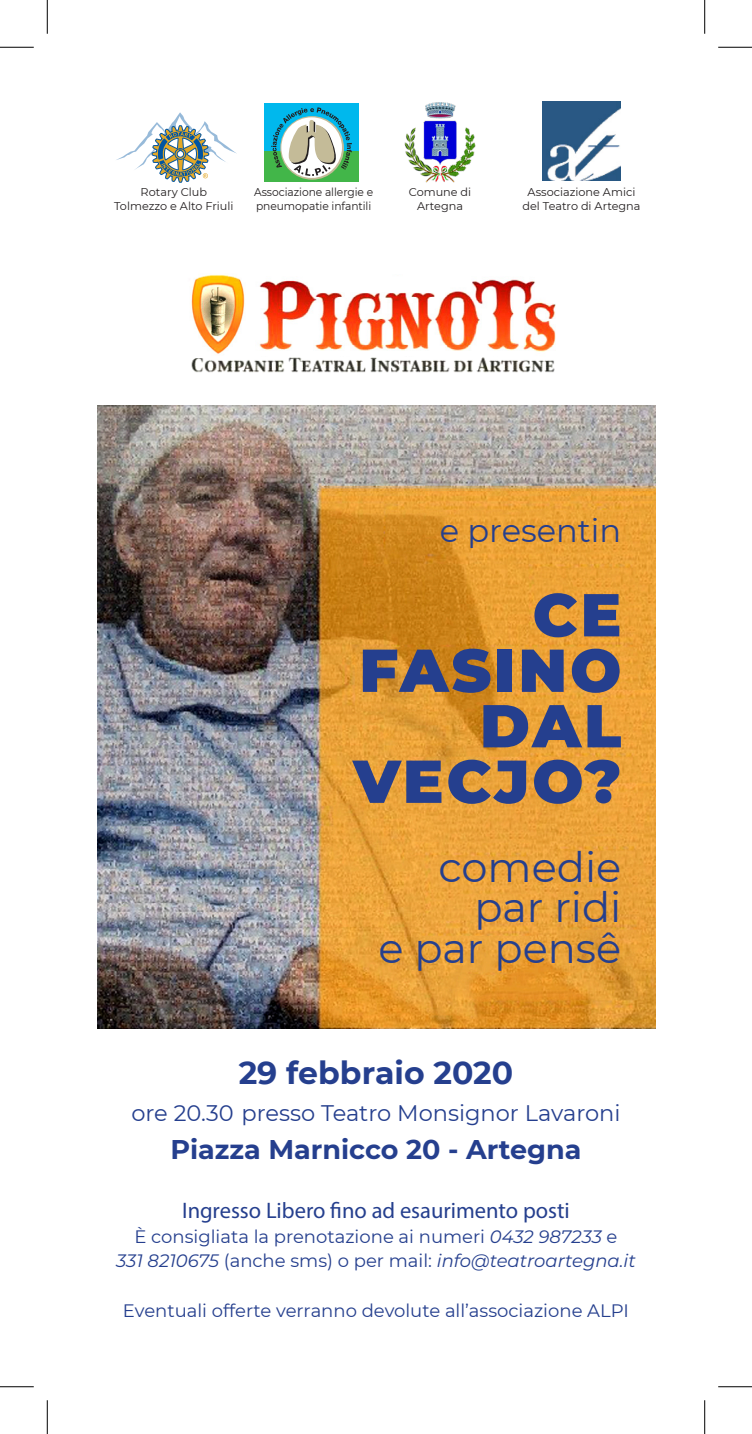
<style>
.page{position:relative;width:752px;height:1434px;background:#fff}
.page>*{position:absolute;margin:0;border:0;box-sizing:border-box;transform-origin:0 0}
.t1{font:900 60.3px "Montserrat";letter-spacing:.05em;color:#253f8e}
.t2{font:41.62px "Montserrat";color:#253f8e}
.t3{font:32.18px "Montserrat";color:#253f8e}
.t4{font:700 31.5px "Montserrat";color:#253f8e}
.t5{font:700 27px "Montserrat";color:#253f8e}
.t6{font:22.5px "Montserrat";color:#253f8e}
.t7{font:22.5px "Myriad Pro";color:#253f8e}
.t8{font:18px/24.8px "Montserrat";color:#253f8e;text-align:center}
.t9{font:11.25px/14px "Montserrat";color:#231f20;text-align:center}
.t10{font:11.25px/14px "Montserrat";color:#231f20;scale:.95 1}
.s1{font-style:italic}
</style>
<div class="page">
<img style="left:259px;top:279px;width:297px;height:73px">
<img style="left:191px;top:357px;width:364px;height:16px">
<img style="left:191px;top:275px;width:54px;height:79px">
<img style="left:97px;top:406px;width:558px;height:622px">
<img style="left:404px;top:102px;width:71px;height:80px">
<div style="left:264px;top:103px;width:95px;height:49px;background:#00b8ed"></div>
<div style="left:264px;top:151px;width:95px;height:30px;background:#42b649"></div>
<svg style="left:271px;top:107px;width:81px;height:69px"></svg>
<svg style="left:116px;top:112px;width:121px;height:70px"></svg>
<img style="left:542px;top:102px;width:78px;height:79px">
<hr style="left:0;top:47px;width:34px;height:1px;background:#000">
<hr style="left:718px;top:47px;width:33px;height:1px;background:#000">
<hr style="left:0;top:1386px;width:34px;height:1px;background:#000">
<hr style="left:718px;top:1386px;width:33px;height:1px;background:#000">
<hr style="left:47px;top:0;width:1px;height:34px;background:#000">
<hr style="left:47px;top:1400px;width:1px;height:34px;background:#000">
<hr style="left:704px;top:0;width:1px;height:34px;background:#000">
<hr style="left:704px;top:1400px;width:1px;height:34px;background:#000">
<p class="t9" style="left:140px;top:185px;width:68px">Rotary Club</p>
<p class="t9" style="left:114px;top:199px;width:121px">Tolmezzo e Alto Friuli</p>
<p class="t10" style="left:254px;top:185px;width:127px">Associazione allergie e pneumopatie infantili</p>
<p class="t9" style="left:409px;top:184px;width:64px">Comune di<br>Artegna</p>
<p class="t9" style="left:527px;top:185px;width:109px">Associazione Amici</p>
<p class="t9" style="left:522px;top:199px;width:119px">del Teatro di Artegna</p>
<p class="t3" style="left:439px;top:509px;width:183px">e presentin</p>
<p class="t1" style="left:532px;top:570px;width:90px">CE</p>
<p class="t1" style="left:359px;top:625px;width:263px">FASINO</p>
<p class="t1" style="left:480px;top:681px;width:143px">DAL</p>
<p class="t1" style="left:353px;top:736px;width:269px">VECJO?</p>
<p class="t2" style="left:438px;top:838px;width:184px">comedie</p>
<p class="t2" style="left:474px;top:879px;width:148px">par ridi</p>
<p class="t2" style="left:378px;top:919px;width:244px">e par pensê</p>
<h3 class="t4" style="left:239px;top:1050px;width:276px">29 febbraio 2020</h3>
<p class="t6" style="left:131px;top:1098px;width:490px">ore 20.30 presso Teatro Monsignor Lavaroni</p>
<h3 class="t5" style="left:170px;top:1130px;width:412px">Piazza Marnicco 20 - Artegna</h3>
<p class="t7" style="left:182px;top:1196px;width:389px">Ingresso Libero fino ad esaurimento posti</p>
<p class="t8" style="left:116px;top:1223px;width:521px">È consigliata la prenotazione ai numeri <span class="s1">0432 987233</span> e<br><span class="s1">331 8210675</span> (anche sms) o per mail: <span class="s1">info@teatroartegna.it</span></p>
<p class="t8" style="left:123px;top:1297px;width:507px">Eventuali offerte verranno devolute all’associazione ALPI</p>
</div>
